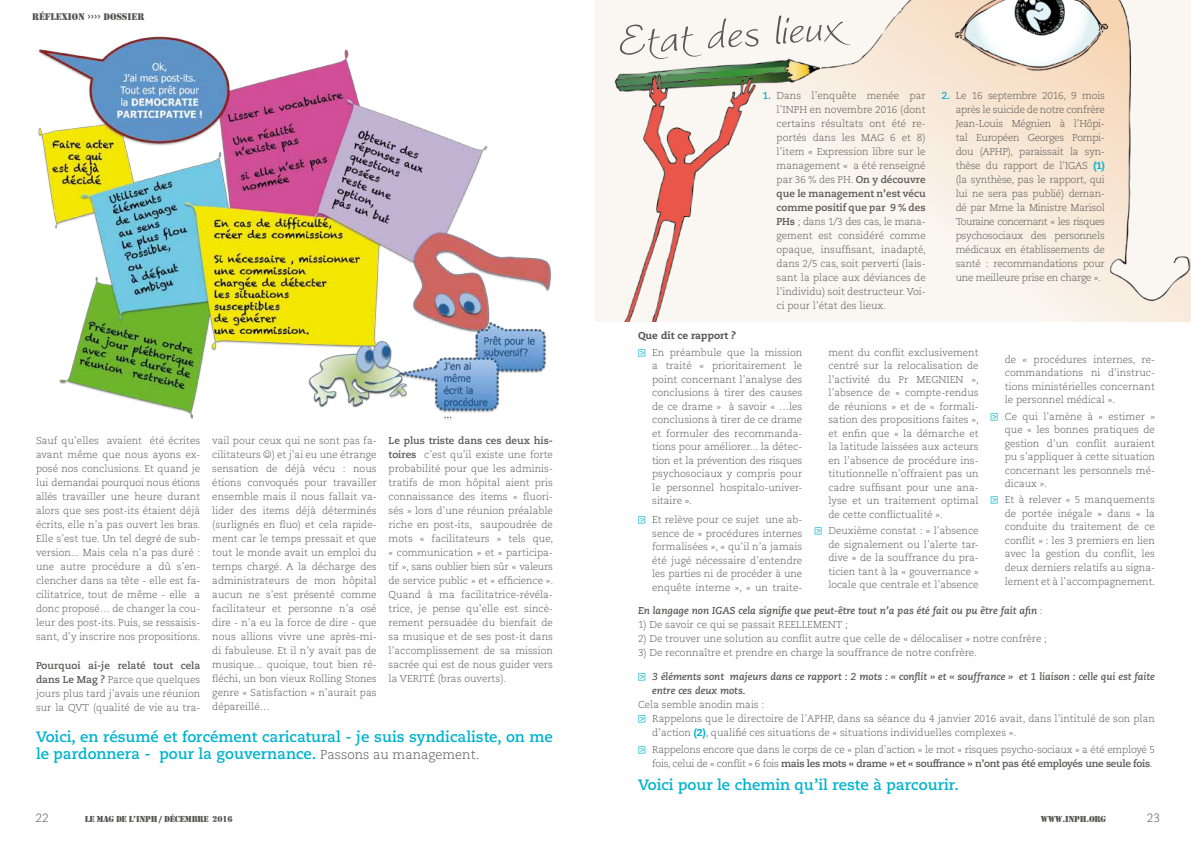
<style>
.page{position:relative;width:1191px;height:842px;background:#fff}
.page>*{position:absolute;margin:0;border:0;box-sizing:border-box;transform-origin:0 0}
.t1{font:italic 55px "Worstveld Sling Extra";color:#575756}
.t2{font:700 15px/17px "Caecilia LT Std";color:#00b3ce}
.t3{font:300 12px "Caecilia LT Std";color:#575756}
.t4{font:300 10px/14px "Caecilia LT Std";color:#575756;text-align:justify}
.t5{font:italic 700 10px/14px "Caecilia LT Std";color:#575756}
.t6{font:300 10px/14px "Caecilia LT Std";letter-spacing:-.02em;color:#575756;text-align:right}
.t7{font:10px "Stencil";color:#575756}
.t8{font:9px "Stencil";letter-spacing:-.025em;color:#575756}
.s1{font-weight:700}
.s2{font-weight:300;font-size:13px;color:#575756}
.s3{font-weight:700;color:#00b3ce}
.s4{font-weight:800;color:#00b3ce}
.s5{font-weight:800}
.s6{font-family:"PW New Arrows";font-weight:400;color:#00b3ce}
.s7{font-weight:300;font-style:normal}
.s8{font-family:"PW New Arrows";font-weight:400;font-style:normal;color:#00b3ce}
</style>
<div class="page">
<img style="left:595px;top:0;width:596px;height:321px">
<img style="left:38px;top:36px;width:513px;height:384px">
<p class="t7" style="left:32px;top:12px;width:114px">RÉFLEXION ›››› DOSSIER</p>
<p class="t4" style="left:36px;top:434px;width:166px">Sauf qu’elles avaient été écrites avant même que nous ayons ex&shy;posé nos conclusions. Et quand je lui demandai pourquoi nous étions allés travailler une heure durant alors que ses post-its étaient déjà écrits, elle n’a pas ouvert les bras.<br>Elle s’est tue. Un tel degré de sub&shy;version... Mais cela n’a pas duré : une autre procédure a dû s’en&shy;clencher dans sa tête - elle est fa&shy;cilitatrice, tout de même - elle a donc proposé… de changer la cou&shy;leur des post-its. Puis, se ressaisis&shy;sant, d’y inscrire nos propositions.</p>
<p class="t4" style="left:36px;top:658px;width:166px"><span class="s1">Pourquoi ai-je relaté tout cela dans Le Mag ?</span> Parce que quelques jours plus tard j’avais une réunion sur la QVT (qualité de vie au tra-</p>
<p class="t4" style="left:212px;top:434px;width:166px">vail pour ceux qui ne sont pas fa&shy;cilitateurs ) et j’ai eu une étrange sensation de déjà vécu : nous étions convoqués pour travailler ensemble mais il nous fallait va&shy;lider des items déjà déterminés (surlignés en fluo) et cela rapide&shy;ment car le temps pressait et que tout le monde avait un emploi du temps chargé. A la décharge des administrateurs de mon hôpital aucun ne s’est présenté comme facilitateur et personne n’a osé dire - n’a eu la force de dire - que nous allions vivre une après-mi&shy;di fabuleuse. Et il n’y avait pas de musique... quoique, tout bien ré&shy;fléchi, un bon vieux Rolling Stones genre « Satisfaction » n’aurait pas dépareillé…</p>
<p class="t4" style="left:388px;top:434px;width:166px"><span class="s1">Le plus triste dans ces deux his&shy;toires</span> c’est qu’il existe une forte probabilité pour que les adminis&shy;tratifs de mon hôpital aient pris connaissance des items « fluori&shy;sés » lors d’une réunion préalable riche en post-its, saupoudrée de mots « facilitateurs » tels que, « communication » et « participa&shy;tif », sans oublier bien sûr « valeurs de service public » et « efficience ».<br>Quand à ma facilitatrice-révéla&shy;trice, je pense qu’elle est sincè&shy;rement persuadée du bienfait de sa musique et de ses post-it dans l’accomplissement de sa mission sacrée qui est de nous guider vers la VERITÉ (bras ouverts).</p>
<h2 class="t2" style="left:36px;top:728px;width:518px">Voici, en résumé et forcément caricatural - je suis syndicaliste, on me le pardonnera - pour la gouvernance. <span class="s2">Passons au management.</span></h2>
<h1 class="t1" style="left:614px;top:15px;width:224px;rotate:-4deg">Etat des lieux</h1>
<p class="t4" style="left:776px;top:89px;width:151px;text-indent:-14px"><span class="s3">1.</span> Dans l’enquête menée par l’INPH en novembre 2016 (dont certains résultats ont été re&shy;portés dans les MAG 6 et 8) l’item « Expression libre sur le management « a été renseigné par 36 % des PH. <span class="s1">On y découvre que le management n’est vécu comme positif que par 9 % des PHs</span> ; dans 1/3 des cas, le mana&shy;gement est considéré comme opaque, insuffisant, inadapté, dans 2/5 cas, soit perverti (lais&shy;sant la place aux déviances de l’individu) soit destructeur. Voi&shy;ci pour l’état des lieux.</p>
<p class="t4" style="left:955px;top:89px;width:151px;text-indent:-14px"><span class="s3">2.</span> Le 16 septembre 2016, 9 mois après le suicide de notre confrère Jean-Louis Mégnien à l’Hôpi&shy;tal Européen Georges Pompi&shy;dou (APHP), paraissait la syn&shy;thèse du rapport de l’IGAS <span class="s4">(1) </span>(la synthèse, pas le rapport, qui lui ne sera pas publié) deman&shy;dé par Mme la Ministre Marisol Touraine concernant « les risques psychosociaux des personnels médicaux en établissements de santé : recommandations pour une meilleure prise en charge ».</p>
<p class="t4" style="left:638px;top:328px;width:166px;line-height:16.3px"><span class="s5">Que dit ce rapport ?<br></span><span class="s6">L</span> En préambule que la mission</p>
<p class="t4" style="left:652px;top:359px;width:152px;line-height:13.5px">a traité « prioritairement le point concernant l’analyse des conclusions à tirer des causes de ce drame » à savoir « …les conclusions à tirer de ce drame et formuler des recommanda&shy;tions pour améliorer... la détec&shy;tion et la prévention des risques psychosociaux y compris pour le personnel hospitalo-univer&shy;sitaire ».</p>
<p class="t4" style="left:652px;top:513px;width:152px;line-height:13.5px;text-indent:-14px"><span class="s6">L</span> Et relève pour ce sujet une ab&shy;sence de « procédures internes formalisées », « qu’il n’a jamais été jugé nécessaire d’entendre les parties ni de procéder à une enquête interne », « un traite-</p>
<p class="t4" style="left:828px;top:346px;width:152px;line-height:13.5px">ment du conflit exclusivement centré sur la relocalisation de l’activité du Pr MEGNIEN », l’absence de « compte-rendus de réunions » et de « formali&shy;sation des propositions faites », et enfin que « la démarche et la latitude laissées aux acteurs en l’absence de procédure ins&shy;titutionnelle n’offraient pas un cadre suffisant pour une ana&shy;lyse et un traitement optimal de cette conflictualité ».</p>
<p class="t4" style="left:828px;top:524px;width:152px;line-height:13.5px;text-indent:-14px"><span class="s6">L</span> Deuxième constat : « l’absence de signalement ou l’alerte tar&shy;dive » de la souffrance du pra&shy;ticien tant à la « gouvernance » locale que centrale et l’absence</p>
<p class="t4" style="left:1004px;top:353px;width:152px;line-height:13.5px">de « procédures internes, re&shy;commandations ni d’instruc&shy;tions ministérielles concernant le personnel médical ».</p>
<p class="t4" style="left:1004px;top:410px;width:152px;line-height:13.5px;text-indent:-14px"><span class="s6">L</span> Ce qui l’amène à « estimer » que « les bonnes pratiques de gestion d’un conflit auraient pu s’appliquer à cette situation concernant les personnels mé&shy;dicaux ».</p>
<p class="t4" style="left:1004px;top:493px;width:152px;line-height:13.6px;text-indent:-14px"><span class="s6">L</span> Et à relever « 5 manquements de portée inégale » dans « la conduite du traitement de ce conflit » : les 3 premiers en lien avec la gestion du conflit, les deux derniers relatifs au signa&shy;lement et à l’accompagnement.</p>
<p class="t5" style="left:638px;top:603px;width:406px">En langage non IGAS cela signifie que peut-être tout n’a pas été fait ou pu être fait afin <span class="s7">:</span></p>
<p class="t4" style="left:638px;top:618px;width:211px">1) De savoir ce qui se passait REELLEMENT ;</p>
<p class="t4" style="left:638px;top:632px;width:410px">2) De trouver une solution au conflit autre que celle de « délocaliser » notre confrère ;</p>
<p class="t4" style="left:638px;top:646px;width:340px">3) De reconnaître et prendre en charge la souffrance de notre confrère.</p>
<p class="t5" style="left:652px;top:669px;width:504px;text-indent:-14px"><span class="s8">L</span> 3 éléments sont majeurs dans ce rapport : 2 mots : « conflit » et « souffrance » et 1 liaison : celle qui est faite entre ces deux mots.</p>
<p class="t4" style="left:638px;top:698px;width:128px">Cela semble anodin mais :</p>
<p class="t4" style="left:638px;top:712px;width:518px"><span class="s6">L</span> Rappelons que le directoire de l’APHP, dans sa séance du 4 janvier 2016 avait, dans l’intitulé de son plan</p>
<p class="t4" style="left:652px;top:726px;width:365px">d’action <span class="s4">(2)</span>, qualifié ces situations de « situations individuelles complexes ».</p>
<p class="t6" style="left:638px;top:743px;width:518px"><span class="s6">L</span> Rappelons encore que dans le corps de ce « plan d’action » le mot « risques psycho-sociaux » a été employé 5 fois, celui de « conflit » 6 fois <span class="s1">mais les mots « drame » et « souffrance » n’ont pas été employés une seule fois</span>.</p>
<h2 class="t2" style="left:638px;top:777px;width:322px">Voici pour le chemin qu’il reste à parcourir.</h2>
<p class="t3" style="left:35px;top:811px;width:15px">22</p>
<p class="t8" style="left:85px;top:815px;width:149px">LE MAG DE L’INPH / DÉCEMBRE 2016</p>
<p class="t8" style="left:1041px;top:815px;width:67px">WWW.INPH.ORG</p>
<p class="t3" style="left:1147px;top:811px;width:15px">23</p>
</div>
